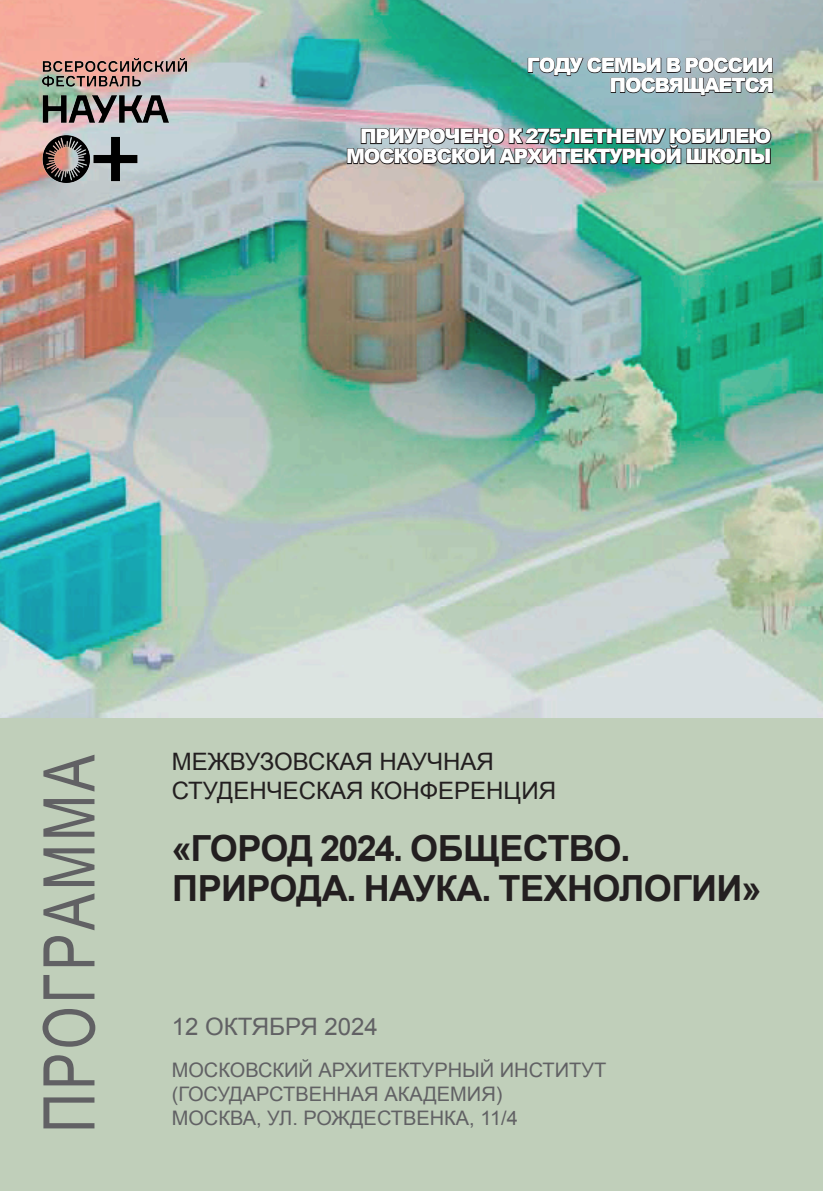
<style>
.page{position:relative;width:823px;height:1191px;background:#fff}
.page>*{position:absolute;margin:0;border:0;box-sizing:border-box;transform-origin:0 0}
.Мероприятие{font:71.2px "Arial Narrow";letter-spacing:.05em;color:#616164;scale:.94 1}
.Мероприятие-2{font:700 36px/40px "Arial";letter-spacing:-.015em;color:#231f20}
.t1{font:24px "Arial";color:#231f20}
.Стиль_абзаца_1{font:24px "Arial";color:#616164}
.t2{font:900 20px/20px "Arial";letter-spacing:-.065em;color:#fff;text-align:right}
.Стиль_абзаца_1-2{font:20px "Arial";color:#616164}
</style>
<div class="page">
<div style="left:0;top:0;width:822px;height:1191px;background:#c0cfba"></div>
<img style="left:0;top:0;width:822px;height:717px">
<img style="left:43px;top:58px;width:143px;height:71px">
<svg style="left:527px;top:54px;width:246px;height:43px;background:#809b9f"></svg>
<img style="left:43px;top:135px;width:107px;height:48px">
<img style="left:346px;top:120px;width:425px;height:45px">
<p class="t2" style="left:526px;top:55px;width:248px">ГОДУ СЕМЬИ В РОССИИ</p>
<p class="t2" style="left:609px;top:75px;width:166px">ПОСВЯЩАЕТСЯ</p>
<p class="t2" style="left:346px;top:126px;width:426px">ПРИУРОЧЕНО К 275-ЛЕТНЕМУ ЮБИЛЕЮ<br>МОСКОВСКОЙ АРХИТЕКТУРНОЙ ШКОЛЫ</p>
<p class="Мероприятие" style="left:17px;top:1132px;width:404px;rotate:-90deg">ПРОГРАММА</p>
<p class="t1" style="left:171px;top:745px;width:323px">МЕЖВУЗОВСКАЯ НАУЧНАЯ</p>
<p class="t1" style="left:171px;top:774px;width:385px">СТУДЕНЧЕСКАЯ КОНФЕРЕНЦИЯ</p>
<p class="Мероприятие-2" style="left:171px;top:828px;width:591px">«ГОРОД 2024. ОБЩЕСТВО.<br>ПРИРОДА. НАУКА. ТЕХНОЛОГИИ»</p>
<p class="Стиль_абзаца_1" style="left:171px;top:1010px;width:208px">12 ОКТЯБРЯ 2024</p>
<p class="Стиль_абзаца_1-2" style="left:171px;top:1055px;width:436px">МОСКОВСКИЙ АРХИТЕКТУРНЫЙ ИНСТИТУТ</p>
<p class="Стиль_абзаца_1-2" style="left:171px;top:1079px;width:332px">(ГОСУДАРСТВЕННАЯ АКАДЕМИЯ)</p>
<p class="Стиль_абзаца_1-2" style="left:171px;top:1103px;width:347px">МОСКВА, УЛ. РОЖДЕСТВЕНКА, 11/4</p>
</div>
